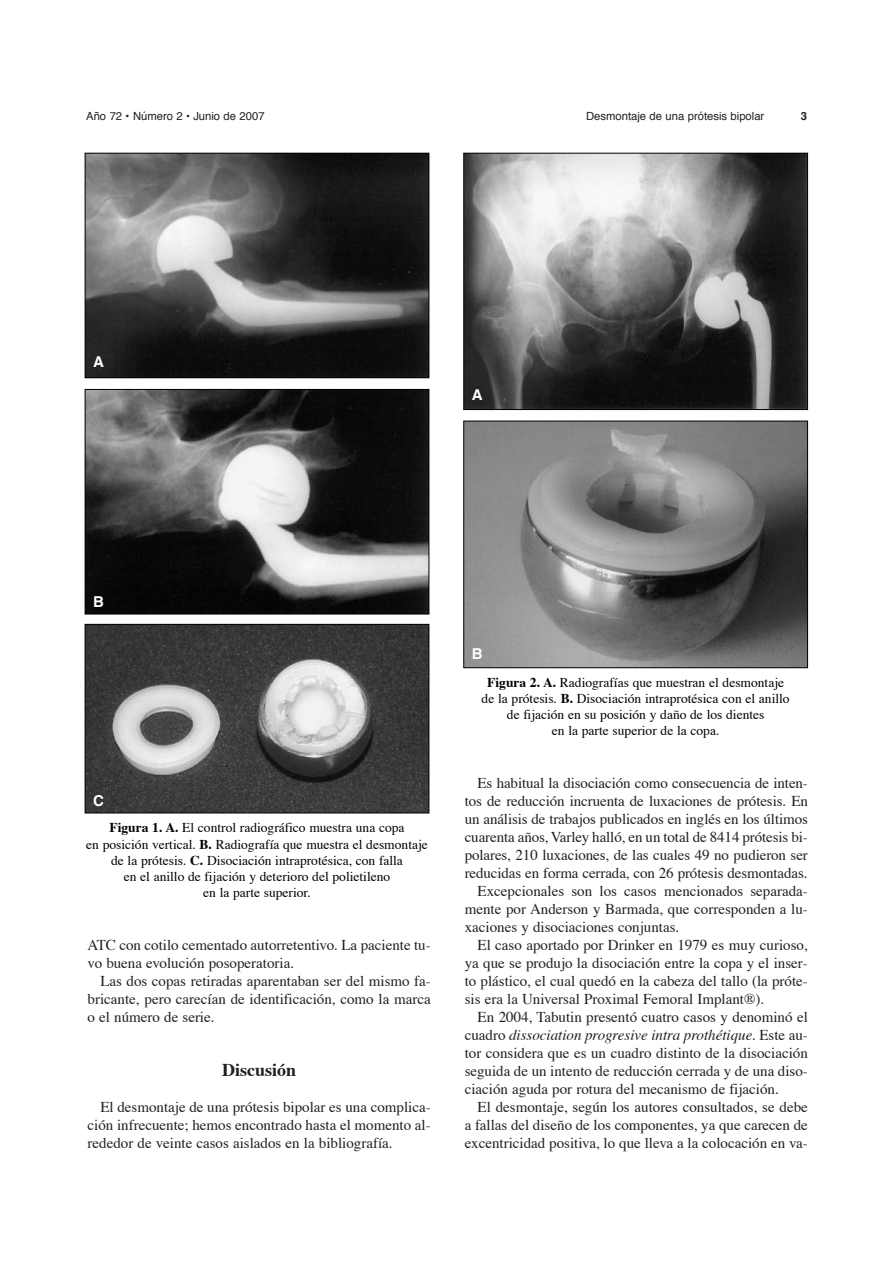
<style>
.page{position:relative;width:893px;height:1263px;background:#fff}
.page>*{position:absolute;margin:0;border:0;box-sizing:border-box;transform-origin:0 0}
.t1{font:700 18px "Times";color:#231f20}
.t2{font:15px/18px "Times";color:#231f20;text-align:justify}
.t3{font:italic 15px "Times";color:#231f20}
.t4{font:700 15px "Helvetica";color:#fff}
.t5{font:13.5px/16.2px "Times";color:#000;text-align:center}
.t6{font:11.25px "Helvetica";color:#231f20}
.t7{font:700 11.25px "Helvetica";color:#231f20}
.s1{font-weight:700}
.s2{font-style:normal}
</style>
<div class="page">
<img style="left:87px;top:155px;width:340px;height:221px">
<div style="left:85px;top:153px;width:344px;height:225px;border:1px solid #000"></div>
<img style="left:87px;top:391px;width:340px;height:221px">
<div style="left:85px;top:389px;width:344px;height:225px;border:1px solid #000"></div>
<img style="left:87px;top:626px;width:340px;height:185px">
<div style="left:85px;top:624px;width:344px;height:189px;border:1px solid #000"></div>
<img style="left:465px;top:155px;width:341px;height:253px">
<div style="left:463px;top:153px;width:345px;height:257px;border:1px solid #000"></div>
<img style="left:465px;top:423px;width:341px;height:243px">
<div style="left:463px;top:421px;width:345px;height:247px;border:1px solid #000"></div>
<p class="t6" style="left:86px;top:111px;width:180px">Año 72 • Número 2 • Junio de 2007</p>
<p class="t6" style="left:586px;top:111px;width:180px">Desmontaje de una prótesis bipolar</p>
<p class="t7" style="left:800px;top:111px;width:8px">3</p>
<p class="t4" style="left:93px;top:356px;width:12px">A</p>
<p class="t4" style="left:472px;top:389px;width:12px">A</p>
<p class="t4" style="left:93px;top:595px;width:12px">B</p>
<p class="t4" style="left:93px;top:794px;width:12px">C</p>
<p class="t5" style="left:86px;top:821px;width:343px"><span class="s1">Figura 1. A.</span> El control radiográfico muestra una copa<br>en posición vertical. <span class="s1">B.</span> Radiografía que muestra el desmontaje de la prótesis. <span class="s1">C.</span> Disociación intraprotésica, con falla<br>en el anillo de fijación y deterioro del polietileno<br>en la parte superior.</p>
<p class="t2" style="left:88px;top:937px;width:344px">ATC con cotilo cementado autorretentivo. La paciente tu&shy;vo buena evolución posoperatoria.</p>
<p class="t2" style="left:88px;top:973px;width:344px;text-indent:13px">Las dos copas retiradas aparentaban ser del mismo fa&shy;bricante, pero carecían de identificación, como la marca o el número de serie.</p>
<p class="t1" style="left:222px;top:1062px;width:75px">Discusión</p>
<p class="t2" style="left:88px;top:1099px;width:344px;text-indent:13px">El desmontaje de una prótesis bipolar es una complica&shy;ción infrecuente; hemos encontrado hasta el momento al&shy;rededor de veinte casos aislados en la bibliografía.</p>
<p class="t4" style="left:472px;top:647px;width:12px">B</p>
<p class="t5" style="left:481px;top:675px;width:309px"><span class="s1">Figura 2. A.</span> Radiografías que muestran el desmontaje de la prótesis. <span class="s1">B.</span> Disociación intraprotésica con el anillo de fijación en su posición y daño de los dientes<br>en la parte superior de la copa.</p>
<p class="t2" style="left:477px;top:776px;width:332px">Es habitual la disociación como consecuencia de inten-</p>
<p class="t2" style="left:465px;top:794px;width:344px">tos de reducción incruenta de luxaciones de prótesis. En</p>
<p class="t2" style="left:465px;top:812px;width:344px">un análisis de trabajos publicados en inglés en los últimos</p>
<p class="t2" style="left:465px;top:830px;width:344px">cuarenta años, Varley halló, en un total de 8414 prótesis bi-</p>
<p class="t2" style="left:465px;top:848px;width:344px">polares, 210 luxaciones, de las cuales 49 no pudieron ser</p>
<p class="t2" style="left:465px;top:866px;width:344px">reducidas en forma cerrada, con 26 prótesis desmontadas.</p>
<p class="t2" style="left:477px;top:884px;width:332px">Excepcionales son los casos mencionados separada-</p>
<p class="t2" style="left:465px;top:902px;width:344px">mente por Anderson y Barmada, que corresponden a lu-</p>
<p class="t2" style="left:465px;top:920px;width:216px">xaciones y disociaciones conjuntas.</p>
<p class="t2" style="left:477px;top:938px;width:332px">El caso aportado por Drinker en 1979 es muy curioso,</p>
<p class="t2" style="left:465px;top:956px;width:344px">ya que se produjo la disociación entre la copa y el inser-</p>
<p class="t2" style="left:465px;top:974px;width:344px">to plástico, el cual quedó en la cabeza del tallo (la próte-</p>
<p class="t2" style="left:465px;top:992px;width:301px">sis era la Universal Proximal Femoral Implant®).</p>
<p class="t2" style="left:477px;top:1010px;width:332px">En 2004, Tabutin presentó cuatro casos y denominó el</p>
<p class="t3" style="left:465px;top:1029px;width:344px"><span class="s2">cuadro</span> dissociation progresive intra prothétique. <span class="s2">Este au-</span></p>
<p class="t2" style="left:465px;top:1046px;width:344px">tor considera que es un cuadro distinto de la disociación</p>
<p class="t2" style="left:465px;top:1064px;width:344px">seguida de un intento de reducción cerrada y de una diso-</p>
<p class="t2" style="left:465px;top:1082px;width:315px">ciación aguda por rotura del mecanismo de fijación.</p>
<p class="t2" style="left:477px;top:1100px;width:332px">El desmontaje, según los autores consultados, se debe</p>
<p class="t2" style="left:465px;top:1118px;width:344px">a fallas del diseño de los componentes, ya que carecen de</p>
<p class="t2" style="left:465px;top:1136px;width:344px">excentricidad positiva, lo que lleva a la colocación en va-</p>
</div>
